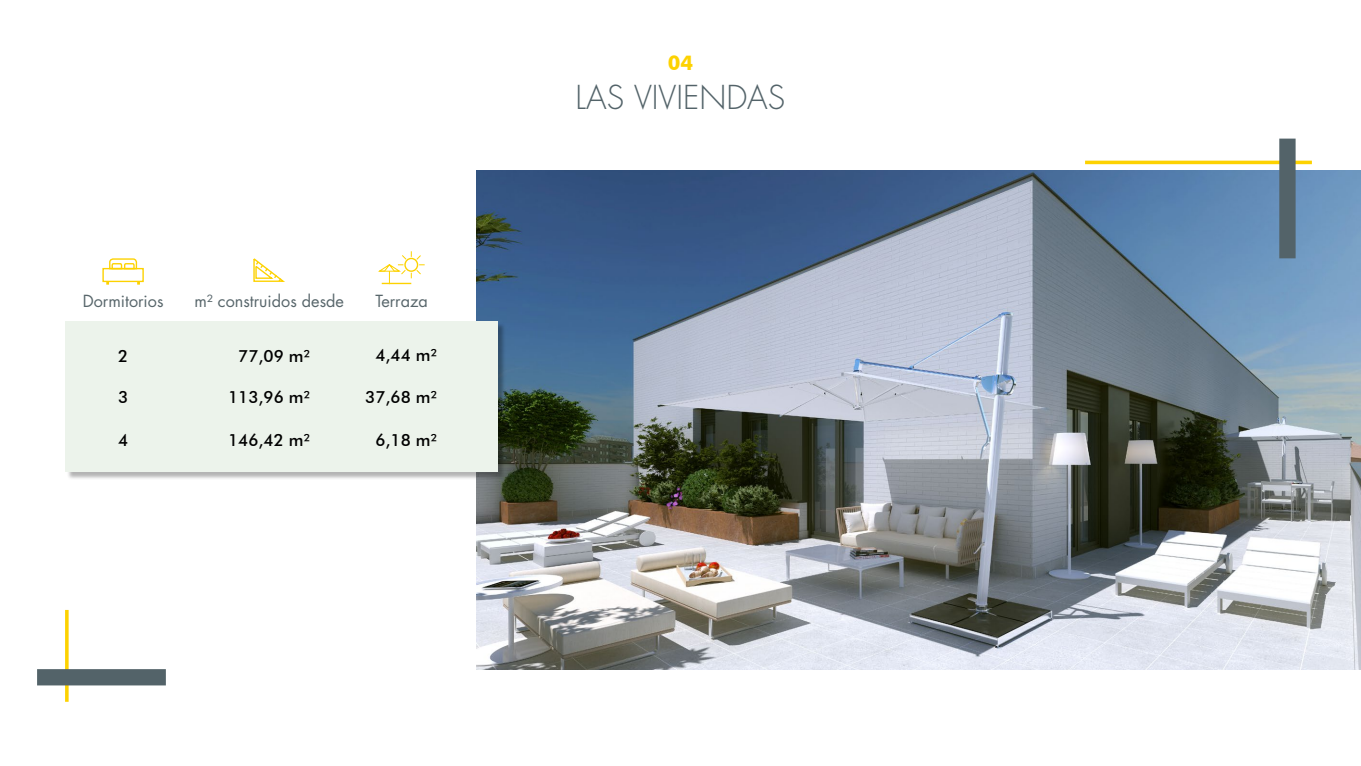
<style>
.page{position:relative;width:1361px;height:766px;background:#fff}
.page>*{position:absolute;margin:0;border:0;box-sizing:border-box;transform-origin:0 0}
.t1{font:300 32.1px "Futura Std";color:#536369}
.t2{font:700 20.4px "Futura BT";color:#fdd200}
.t3{font:500 16.8px "Futura BT";color:#000}
.t4{font:16.2px "Futura Std";color:#58666b}
</style>
<div class="page">
<svg style="left:65px;top:609px;width:4px;height:92px"></svg>
<div style="left:37px;top:669px;width:129px;height:16px;background:#536369"></div>
<img style="left:476px;top:170px;width:885px;height:499px">
<div style="left:66px;top:322px;width:440px;height:158px;background:#000;opacity:.3"></div>
<div style="left:65px;top:321px;width:432px;height:151px;background:#ecf3eb"></div>
<svg style="left:108px;top:258px;width:30px;height:10px"></svg>
<div style="left:102px;top:268px;width:42px;height:14px;border:1px solid #fdd200"></div>
<svg style="left:253px;top:258px;width:32px;height:24px"></svg>
<svg style="left:378px;top:251px;width:47px;height:33px"></svg>
<hr style="left:1085px;top:161px;width:227px;height:3px;background:#fdd200">
<div style="left:1279px;top:138px;width:16px;height:120px;background:#536369"></div>
<p class="t4" style="left:83px;top:290px;width:82px">Dormitorios</p>
<p class="t4" style="left:194px;top:290px;width:151px">m² construidos desde</p>
<p class="t4" style="left:375px;top:290px;width:54px">Terraza</p>
<p class="t3" style="left:375px;top:345px;width:63px">4,44 m²</p>
<p class="t3" style="left:118px;top:346px;width:12px">2</p>
<p class="t3" style="left:238px;top:346px;width:74px">77,09 m²</p>
<p class="t3" style="left:118px;top:387px;width:12px">3</p>
<p class="t3" style="left:228px;top:387px;width:84px">113,96 m²</p>
<p class="t3" style="left:365px;top:387px;width:74px">37,68 m²</p>
<p class="t3" style="left:118px;top:429px;width:12px">4</p>
<p class="t3" style="left:228px;top:429px;width:84px">146,42 m²</p>
<p class="t3" style="left:375px;top:429px;width:63px">6,18 m²</p>
<p class="t2" style="left:668px;top:50px;width:27px">04</p>
<h1 class="t1" style="left:575px;top:77px;width:211px">LAS VIVIENDAS</h1>
</div>
